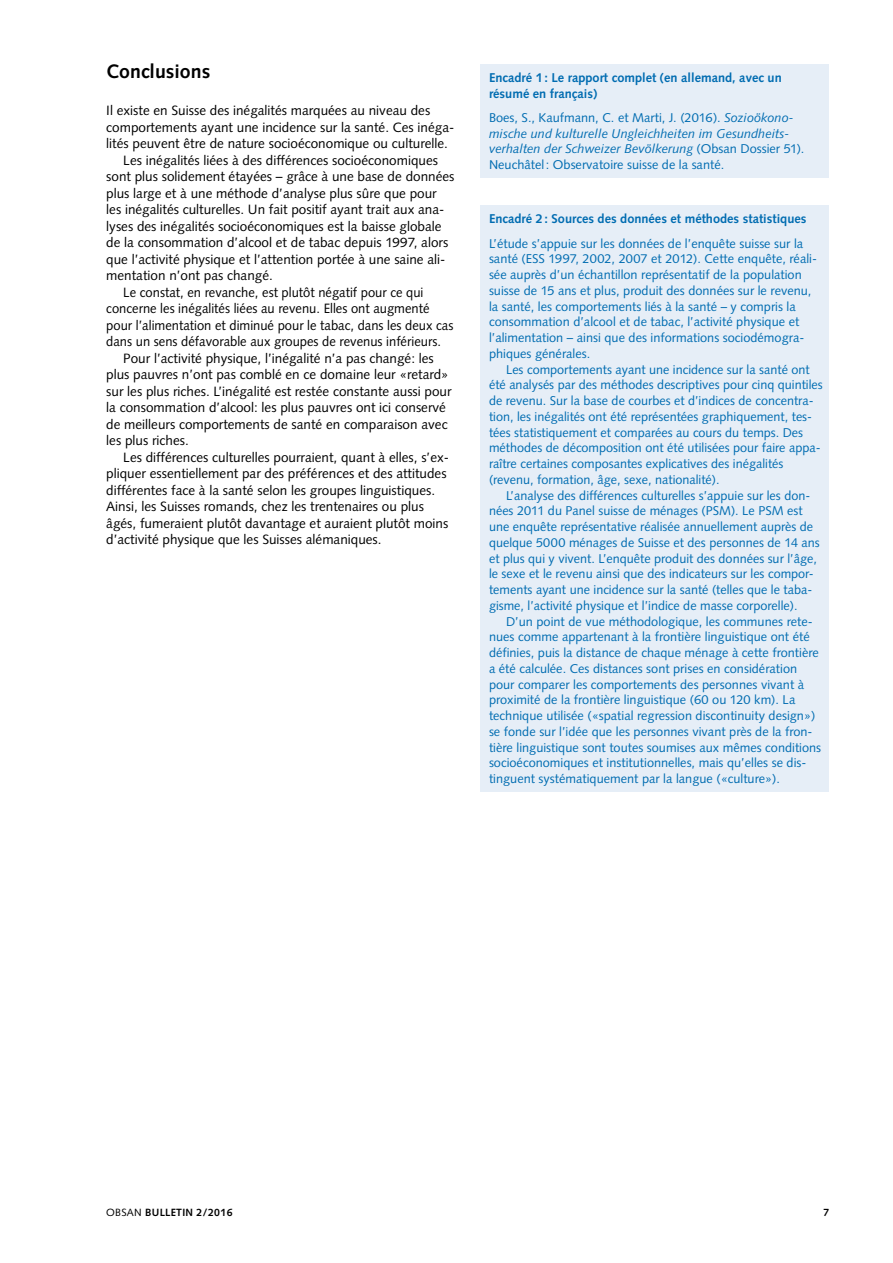
<style>
.page{position:relative;width:893px;height:1263px;background:#fff}
.page>*{position:absolute;margin:0;border:0;box-sizing:border-box;transform-origin:0 0}
.Zwischentitel{font:700 19.5px "Syntax LT Std";color:#000}
.Grundtext_FR{font:13.5px/16.5px "Syntax LT Std";color:#000}
.Grundtext_FR-2{font:13.5px/16.5px "Syntax LT Std";color:#000;scale:.96 1}
.Grundtext_nach_Titel{font:13.5px/16.5px "Syntax LT Std";color:#000}
.Blau_Grundtext_Einzu{font:12.75px/15.8px "Syntax LT Std";color:#006cb1}
.Blau_Grundtext_nach{font:12.75px/15.8px "Syntax LT Std";color:#006cb1}
.Blau_Titel_Kasten_FR{font:700 12.75px/15.8px "Syntax LT Std";color:#006cb1}
.t1{font:700 10.5px "Syntax LT Std";letter-spacing:.025em;color:#000}
.s1{font-style:italic}
.s2{font-weight:400}
</style>
<div class="page">
<div style="left:480px;top:64px;width:349px;height:114px;background:#e6eef7"></div>
<div style="left:480px;top:205px;width:349px;height:586px;background:#e6eef7"></div>
<p class="Zwischentitel" style="left:106px;top:61px;width:105px">Conclusions</p>
<p class="Grundtext_nach_Titel" style="left:106px;top:102px;width:350px">Il existe en Suisse des inégalités marquées au niveau des comportements ayant une incidence sur la santé. Ces inéga&shy;lités peuvent être de nature socioéconomique ou culturelle.</p>
<p class="Grundtext_FR" style="left:106px;top:152px;width:350px;text-indent:17px">Les inégalités liées à des différences socioéconomiques sont plus solidement étayées – grâce à une base de données plus large et à une méthode d’analyse plus sûre que pour les inégalités culturelles. Un fait positif ayant trait aux ana&shy;lyses des inégalités socioéconomiques est la baisse globale de la consommation d’alcool et de tabac depuis 1997, alors que l’activité physique et l’attention portée à une saine ali&shy;mentation n’ont pas changé.</p>
<p class="Grundtext_FR-2" style="left:106px;top:284px;width:363px;text-indent:17px">Le constat, en revanche, est plutôt négatif pour ce qui concerne les inégalités liées au revenu. Elles ont augmenté pour l’alimentation et diminué pour le tabac, dans les deux cas dans un sens défavorable aux groupes de revenus inférieurs.</p>
<p class="Grundtext_FR" style="left:106px;top:350px;width:347px;text-indent:17px">Pour l’activité physique, l’inégalité n’a pas changé: les plus pauvres n’ont pas comblé en ce domaine leur «retard» sur les plus riches. L’inégalité est restée constante aussi pour la consommation d’alcool: les plus pauvres ont ici conservé de meilleurs comportements de santé en comparaison avec les plus riches.</p>
<p class="Grundtext_FR" style="left:106px;top:449px;width:344px;text-indent:17px">Les différences culturelles pourraient, quant à elles, s’ex&shy;pliquer essentiellement par des préférences et des attitudes différentes face à la santé selon les groupes linguistiques.<br>Ainsi, les Suisses romands, chez les trentenaires ou plus âgés, fumeraient plutôt davantage et auraient plutôt moins d’activité physique que les Suisses alémaniques.</p>
<p class="Blau_Titel_Kasten_FR" style="left:489px;top:70px;width:294px">Encadré 1: Le rapport complet (en allemand, avec un résumé en français)</p>
<p class="Blau_Grundtext_nach" style="left:489px;top:110px;width:317px">Boes, S., Kaufmann, C. et Marti, J. (2016). <span class="s1">Sozioökono&shy;mische und kulturelle Ungleichheiten im Gesundheits&shy;verhalten der Schweizer Bevölkerung</span> (Obsan Dossier 51).<br>Neuchâtel: Observatoire suisse de la santé.</p>
<p class="Blau_Titel_Kasten_FR" style="left:489px;top:211px;width:319px">Encadré 2: Sources des données et méthodes statistiques</p>
<p class="Blau_Grundtext_nach" style="left:489px;top:235px;width:329px">L’étude s’appuie sur les données de l’enquête suisse sur la santé (ESS 1997, 2002, 2007 et 2012). Cette enquête, réali&shy;sée auprès d’un échantillon représentatif de la population suisse de 15 ans et plus, produit des données sur le revenu, la santé, les comportements liés à la santé – y compris la consommation d’alcool et de tabac, l’activité physique et l’alimentation – ainsi que des informations sociodémogra&shy;phiques générales.</p>
<p class="Blau_Grundtext_Einzu" style="left:489px;top:361px;width:335px;text-indent:17px">Les comportements ayant une incidence sur la santé ont été analysés par des méthodes descriptives pour cinq quintiles de revenu. Sur la base de courbes et d’indices de concentra&shy;tion, les inégalités ont été représentées graphiquement, tes&shy;tées statistiquement et comparées au cours du temps. Des méthodes de décomposition ont été utilisées pour faire appa&shy;raître certaines composantes explicatives des inégalités (revenu, formation, âge, sexe, nationalité).</p>
<p class="Blau_Grundtext_Einzu" style="left:489px;top:487px;width:332px;text-indent:17px">L’analyse des différences culturelles s’appuie sur les don&shy;nées 2011 du Panel suisse de ménages (PSM). Le PSM est une enquête représentative réalisée annuellement auprès de quelque 5000 ménages de Suisse et des personnes de 14 ans et plus qui y vivent. L’enquête produit des données sur l’âge, le sexe et le revenu ainsi que des indicateurs sur les compor&shy;tements ayant une incidence sur la santé (telles que le taba&shy;gisme, l’activité physique et l’indice de masse corporelle).</p>
<p class="Blau_Grundtext_Einzu" style="left:489px;top:613px;width:334px;text-indent:17px">D’un point de vue méthodologique, les communes rete&shy;nues comme appartenant à la frontière linguistique ont été définies, puis la distance de chaque ménage à cette frontière a été calculée. Ces distances sont prises en considération pour comparer les comportements des personnes vivant à proximité de la frontière linguistique (60 ou 120 km). La technique utilisée («spatial regression discontinuity design») se fonde sur l’idée que les personnes vivant près de la fron&shy;tière linguistique sont toutes soumises aux mêmes conditions socioéconomiques et institutionnelles, mais qu’elles se dis&shy;tinguent systématiquement par la langue («culture»).</p>
<p class="t1" style="left:106px;top:1206px;width:128px"><span class="s2">OBSAN</span> BULLETIN 2/2016</p>
<p class="t1" style="left:823px;top:1206px;width:7px">7</p>
</div>
